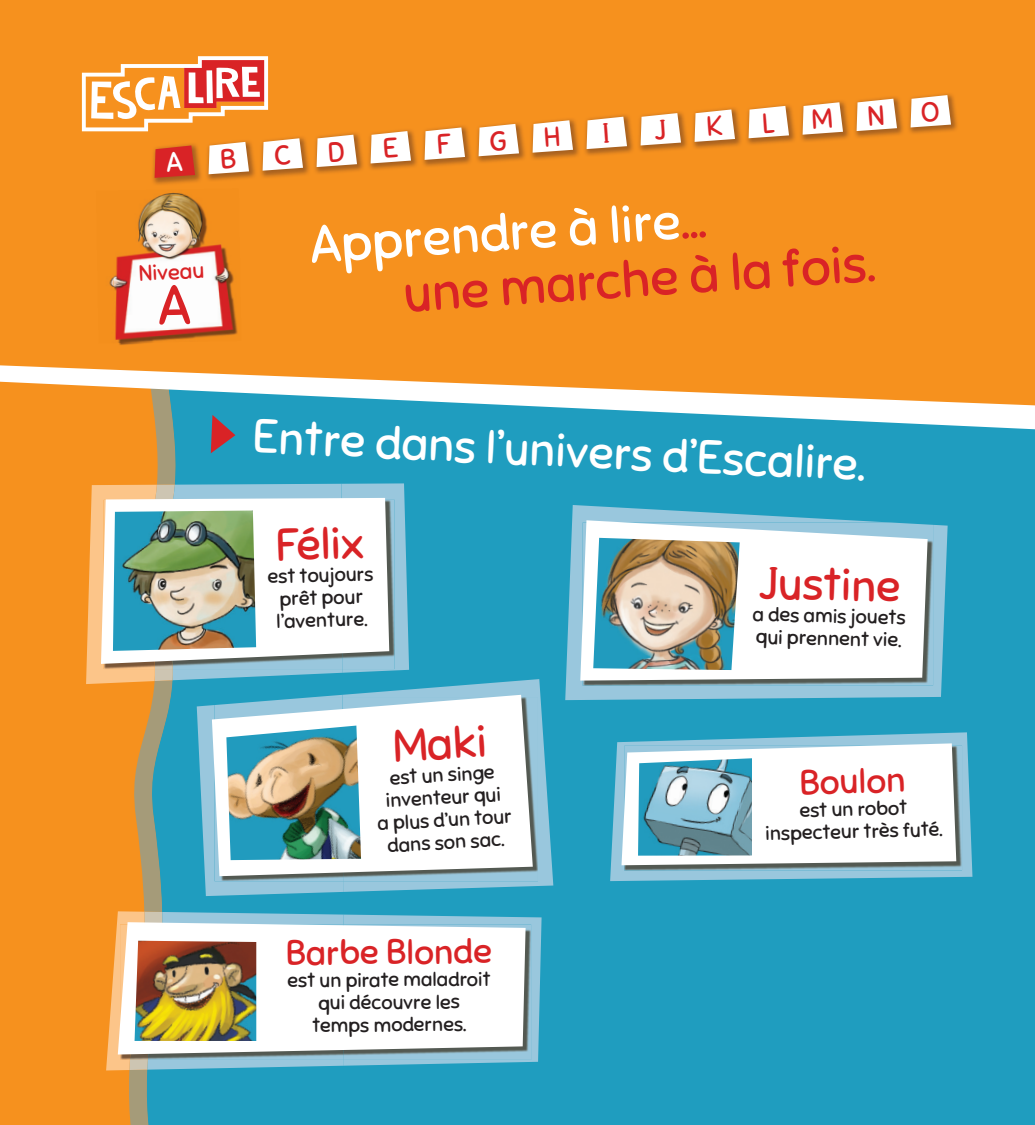
<style>
.page{position:relative;width:1035px;height:1125px;background:#f6911e}
.page>*{position:absolute;margin:0;border:0;box-sizing:border-box;transform-origin:0 0}
.t1{font:52.5px/55.5px "Sniglet";color:#d92326}
.t2{font:46.75px "Sniglet";color:#fff}
.t3{font:45px "Sniglet";color:#d92326}
.t4{font:35px "Sniglet";color:#d92326}
.t5{font:22px "Sniglet";color:#d92326}
.t6{font:20px/22.5px "Sniglet";letter-spacing:-.01em;color:#231f20;text-align:center}
.s1{color:#fff}
</style>
<div class="page">
<div style="left:553px;top:430px;width:482px;height:695px;background:#1f9dbf"></div>
<svg style="left:0;top:365px;width:1035px;height:65px"></svg>
<svg style="left:565px;top:505px;width:383px;height:195px;background:#6eb8d2"></svg>
<img style="left:583px;top:523px;width:350px;height:163px">
<svg style="left:580px;top:520px;width:348px;height:161px;background:#eef4f6"></svg>
<img style="left:593px;top:538px;width:147px;height:132px">
<svg style="left:610px;top:732px;width:362px;height:149px;background:#6fb8d2"></svg>
<img style="left:624px;top:746px;width:338px;height:125px">
<svg style="left:622px;top:743px;width:334px;height:122px;background:#f3f6f8"></svg>
<img style="left:638px;top:758px;width:114px;height:98px">
<svg style="left:86px;top:381px;width:467px;height:744px;background:#95bbba"></svg>
<img style="left:153px;top:178px;width:48px;height:7px">
<img style="left:303px;top:138px;width:6px;height:37px">
<img style="left:315px;top:133px;width:48px;height:41px">
<img style="left:369px;top:130px;width:48px;height:40px">
<img style="left:423px;top:126px;width:48px;height:41px">
<img style="left:477px;top:123px;width:48px;height:40px">
<img style="left:531px;top:119px;width:48px;height:41px">
<img style="left:585px;top:115px;width:48px;height:41px">
<img style="left:639px;top:112px;width:48px;height:40px">
<img style="left:693px;top:108px;width:48px;height:41px">
<img style="left:747px;top:105px;width:48px;height:40px">
<img style="left:801px;top:101px;width:48px;height:41px">
<img style="left:855px;top:97px;width:48px;height:41px">
<img style="left:909px;top:94px;width:48px;height:40px">
<img style="left:119px;top:343px;width:25px;height:2px">
<img style="left:109px;top:192px;width:79px;height:96px">
<img style="left:114px;top:196px;width:124px;height:147px">
<svg style="left:81px;top:56px;width:222px;height:122px"></svg>
<svg style="left:317px;top:135px;width:40px;height:32px"></svg>
<svg style="left:371px;top:131px;width:40px;height:32px"></svg>
<svg style="left:425px;top:127px;width:40px;height:33px"></svg>
<svg style="left:479px;top:124px;width:40px;height:32px"></svg>
<svg style="left:533px;top:120px;width:40px;height:33px"></svg>
<svg style="left:587px;top:117px;width:40px;height:32px"></svg>
<svg style="left:641px;top:113px;width:40px;height:32px"></svg>
<svg style="left:695px;top:109px;width:40px;height:33px"></svg>
<svg style="left:749px;top:106px;width:40px;height:32px"></svg>
<svg style="left:803px;top:102px;width:40px;height:33px"></svg>
<svg style="left:857px;top:99px;width:40px;height:32px"></svg>
<svg style="left:911px;top:95px;width:40px;height:32px"></svg>
<svg style="left:159px;top:285px;width:31px;height:40px"></svg>
<p class="t5" style="left:138px;top:260px;width:67px;rotate:-3deg">Niveau</p>
<h1 class="t1" style="left:398px;top:212px;width:474px;text-indent:-90px;rotate:-4deg"><span class="s1">Apprendre à lire</span>…<br>une marche à la fois.</h1>
<h2 class="t2" style="left:254px;top:406px;width:615px;rotate:3deg">Entre dans l’univers d’Escalire.</h2>
<h3 class="t3" style="left:275px;top:518px;width:90px;rotate:-2deg">Félix</h3>
<p class="t6" style="left:267px;top:566px;width:107px;rotate:-2deg">est toujours prêt pour l’aventure.</p>
<h3 class="t3" style="left:760px;top:556px;width:143px;rotate:1deg">Justine</h3>
<p class="t6" style="left:753px;top:603px;width:155px;text-align:left;rotate:1deg">a des amis jouets qui prennent vie.</p>
<h3 class="t3" style="left:392px;top:719px;width:95px;rotate:-3deg">Maki</h3>
<p class="t6" style="left:375px;top:767px;width:136px;rotate:-3deg">est un singe inventeur qui<br>a plus d’un tour dans son sac.</p>
<h3 class="t4" style="left:285px;top:932px;width:208px;rotate:-1deg">Barbe Blonde</h3>
<p class="t6" style="left:287px;top:969px;width:205px">est un pirate maladroit qui découvre les temps modernes.</p>
<h3 class="t4" style="left:799px;top:762px;width:108px;rotate:-2deg">Boulon</h3>
<p class="t6" style="left:765px;top:799px;width:179px;rotate:-1deg">est un robot inspecteur très futé.</p>
</div>
